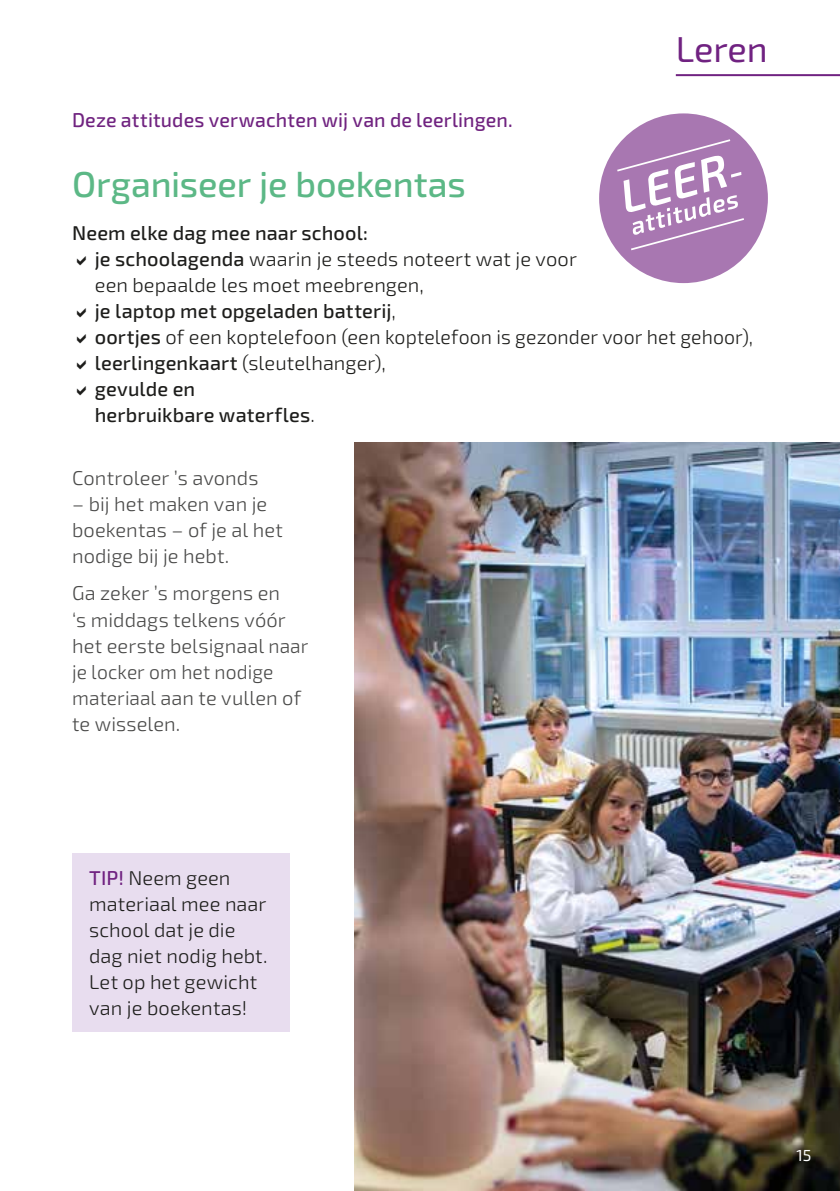
<style>
.page{position:relative;width:840px;height:1191px;background:#fff}
.page>*{position:absolute;margin:0;border:0;box-sizing:border-box;transform-origin:0 0}
.t1{font:500 36px "Exo 2";letter-spacing:-.005em;color:#5cb886}
.t2{font:36px "Exo 2";color:#702281}
.t3{font:300 20px/26px "Exo 2";letter-spacing:.005em;color:#1d1d1b}
.t4{font:300 20px/26px "Exo 2";letter-spacing:.005em;color:#4a4a49}
.t5{font:500 20px "Exo 2";letter-spacing:.01em;color:#702380}
.t6{font:16px "Exo 2";color:#fff}
.s1{font-weight:500}
.s2{font-weight:500;color:#702281}
</style>
<div class="page">
<hr style="left:675px;top:74px;width:164px;height:2px;background:#702281">
<div style="left:598px;top:113px;width:169px;height:170px;background:#a877b1;border-radius:50%"></div>
<svg style="left:615px;top:138px;width:130px;height:114px"></svg>
<img style="left:354px;top:442px;width:485px;height:749px">
<div style="left:72px;top:854px;width:217px;height:178px;background:#e8ddef"></div>
<h1 class="t2" style="left:675px;top:34px;width:93px">Leren</h1>
<p class="t5" style="left:72px;top:112px;width:442px">Deze attitudes verwachten wij van de leerlingen.</p>
<h1 class="t1" style="left:72px;top:168px;width:395px">Organiseer je boekentas</h1>
<p class="t3" style="left:95px;top:221px;width:659px;text-indent:-23px"><span class="s1">Neem elke dag mee naar school:<br>je schoolagenda</span> waarin je steeds noteert wat je voor<br>een bepaalde les moet meebrengen,<br><span class="s1">je laptop met opgeladen batterij</span>,<br><span class="s1">oortjes</span> of een koptelefoon (een koptelefoon is gezonder voor het gehoor), <span class="s1">leerlingenkaart</span> (sleutelhanger),<br><span class="s1">gevulde en<br>herbruikbare waterfles</span>.</p>
<p class="t4" style="left:72px;top:466px;width:188px">Controleer ’s avonds</p>
<p class="t4" style="left:72px;top:492px;width:212px">– bij het maken van je boekentas – of je al het nodige bij je hebt.</p>
<p class="t4" style="left:72px;top:581px;width:238px">Ga zeker ’s morgens en<br>‘s middags telkens vóór het eerste belsignaal naar je locker om het nodige materiaal aan te vullen of te wisselen.</p>
<p class="t3" style="left:89px;top:866px;width:180px"><span class="s2">TIP!</span> Neem geen materiaal mee naar school dat je die dag niet nodig hebt.<br>Let op het gewicht van je boekentas!</p>
<p class="t6" style="left:796px;top:1148px;width:16px">15</p>
</div>
